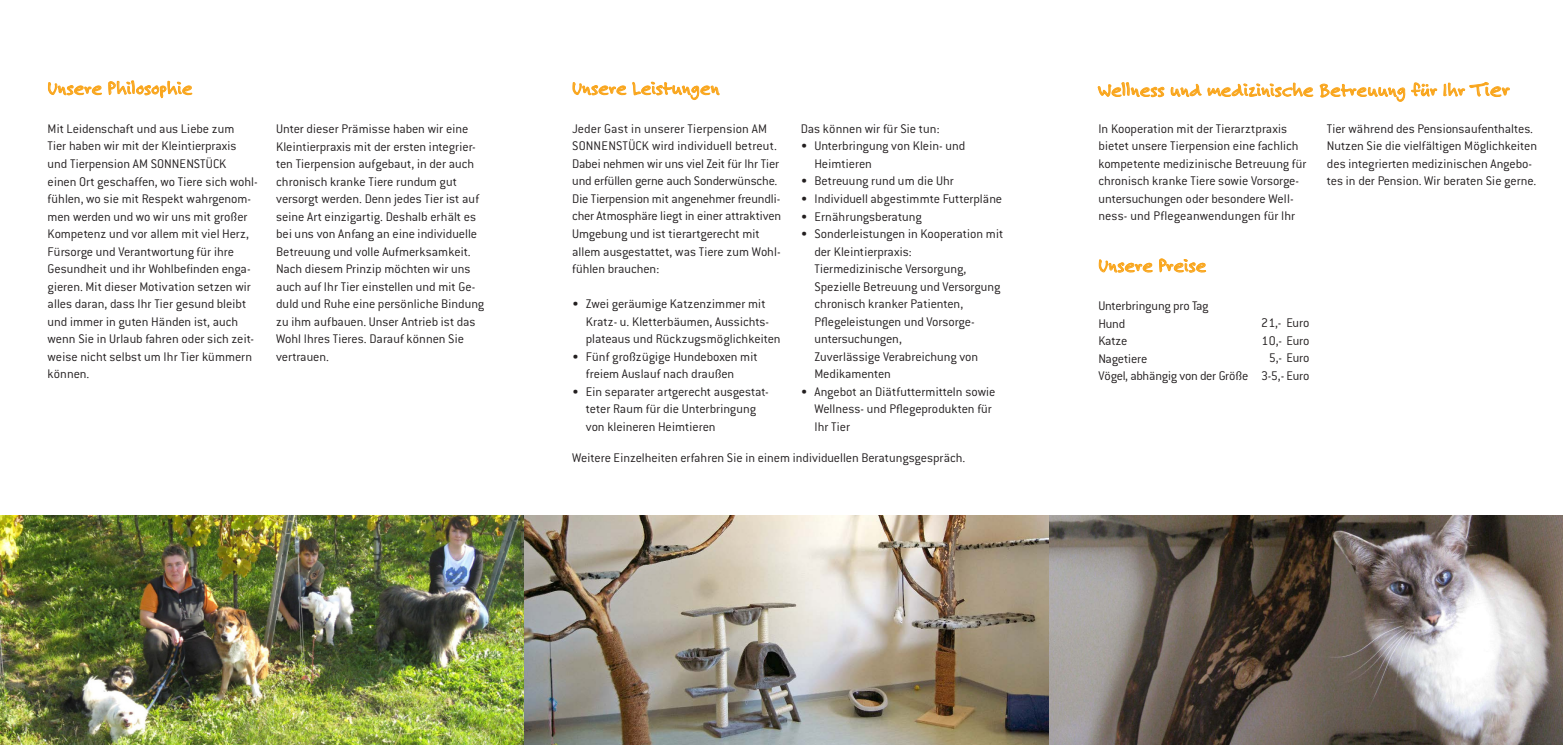
<style>
.page{position:relative;width:1563px;height:745px;background:#fff}
.page>*{position:absolute;margin:0;border:0;box-sizing:border-box;transform-origin:0 0}
.t1{font:20px "Felt Tip Roman";letter-spacing:.01em;color:#f9a51b}
.t2{font:300 13.75px/17.5px "Conduit ITC";color:#231f20}
.t3{font:300 13.75px/17.5px "Conduit ITC Std";letter-spacing:-.01em;color:#231f20;text-align:center}
.s1{font-size:22.5px}
</style>
<div class="page">
<svg style="left:1098px;top:82px;width:66px;height:16px"></svg>
<svg style="left:1170px;top:82px;width:143px;height:16px"></svg>
<svg style="left:1319px;top:82px;width:118px;height:20px"></svg>
<svg style="left:1443px;top:82px;width:67px;height:16px"></svg>
<svg style="left:1098px;top:259px;width:55px;height:14px"></svg>
<svg style="left:1159px;top:258px;width:47px;height:15px"></svg>
<svg style="left:48px;top:82px;width:54px;height:14px"></svg>
<svg style="left:108px;top:80px;width:85px;height:19px"></svg>
<img style="left:0;top:515px;width:1563px;height:229px">
<svg style="left:572px;top:81px;width:148px;height:19px"></svg>
<h1 class="t1" style="left:48px;top:75px;width:146px">Unsere Philosophie</h1>
<p class="t2" style="left:48px;top:121px;width:212px">Mit Leidenschaft und aus Liebe zum<br>Tier haben wir mit der Kleintierpraxis und Tierpension AM SONNENSTÜCK einen Ort geschaffen, wo Tiere sich wohl&shy;fühlen, wo sie mit Respekt wahrgenom&shy;men werden und wo wir uns mit großer Kompetenz und vor allem mit viel Herz, Fürsorge und Verantwortung für ihre Gesundheit und ihr Wohlbefinden enga&shy;gieren. Mit dieser Motivation setzen wir alles daran, dass Ihr Tier gesund bleibt und immer in guten Händen ist, auch wenn Sie in Urlaub fahren oder sich zeit&shy;weise nicht selbst um Ihr Tier kümmern können.</p>
<p class="t2" style="left:276px;top:121px;width:210px">Unter dieser Prämisse haben wir eine Kleintierpraxis mit der ersten integrier&shy;ten Tierpension aufgebaut, in der auch chronisch kranke Tiere rundum gut versorgt werden. Denn jedes Tier ist auf seine Art einzigartig. Deshalb erhält es bei uns von Anfang an eine individuelle Betreuung und volle Aufmerksamkeit.<br>Nach diesem Prinzip möchten wir uns auch auf Ihr Tier einstellen und mit Ge&shy;duld und Ruhe eine persönliche Bindung zu ihm aufbauen. Unser Antrieb ist das Wohl Ihres Tieres. Darauf können Sie vertrauen.</p>
<h1 class="t1" style="left:572px;top:75px;width:149px">Unsere Leistungen</h1>
<p class="t2" style="left:572px;top:121px;width:211px">Jeder Gast in unserer Tierpension AM SONNENSTÜCK wird individuell betreut.<br>Dabei nehmen wir uns viel Zeit für Ihr Tier und erfüllen gerne auch Sonderwünsche.<br>Die Tierpension mit angenehmer freundli&shy;cher Atmosphäre liegt in einer attraktiven Umgebung und ist tierartgerecht mit allem ausgestattet, was Tiere zum Wohl&shy;fühlen brauchen:</p>
<p class="t2" style="left:586px;top:296px;width:196px;text-indent:-14px">• Zwei geräumige Katzenzimmer mit<br>Kratz- u. Kletterbäumen, Aussichts&shy;plateaus und Rückzugsmöglichkeiten</p>
<p class="t2" style="left:586px;top:349px;width:173px;text-indent:-14px">• Fünf großzügige Hundeboxen mit freiem Auslauf nach draußen</p>
<p class="t2" style="left:586px;top:384px;width:184px;text-indent:-14px">• Ein separater artgerecht ausgestat&shy;teter Raum für die Unterbringung von kleineren Heimtieren</p>
<p class="t2" style="left:800px;top:121px;width:140px">Das können wir für Sie tun:</p>
<p class="t2" style="left:814px;top:139px;width:152px;text-indent:-14px">• Unterbringung von Klein- und<br>Heimtieren</p>
<p class="t2" style="left:800px;top:174px;width:155px">• Betreuung rund um die Uhr</p>
<p class="t2" style="left:800px;top:191px;width:203px">• Individuell abgestimmte Futterpläne</p>
<p class="t2" style="left:800px;top:209px;width:123px">• Ernährungsberatung</p>
<p class="t2" style="left:814px;top:226px;width:190px;text-indent:-14px">• Sonderleistungen in Kooperation mit der Kleintierpraxis:<br>Tiermedizinische Versorgung,<br>Spezielle Betreuung und Versorgung chronisch kranker Patienten,<br>Pflegeleistungen und Vorsorge&shy;untersuchungen,<br>Zuverlässige Verabreichung von<br>Medikamenten</p>
<p class="t2" style="left:814px;top:384px;width:183px;text-indent:-14px">• Angebot an Diätfuttermitteln sowie<br>Wellness- und Pflegeprodukten für<br>Ihr Tier</p>
<p class="t2" style="left:572px;top:450px;width:395px">Weitere Einzelheiten erfahren Sie in einem individuellen Beratungsgespräch.</p>
<h1 class="t1" style="left:1098px;top:77px;width:413px">Wellness und medizinische Betreuung für Ihr <span class="s1">Tier</span></h1>
<p class="t2" style="left:1098px;top:121px;width:210px">In Kooperation mit der Tierarztpraxis bietet unsere Tierpension eine fachlich kompetente medizinische Betreuung für chronisch kranke Tiere sowie Vorsorge&shy;untersuchungen oder besondere Well&shy;ness- und Pflegeanwendungen für Ihr</p>
<p class="t2" style="left:1327px;top:121px;width:212px">Tier während des Pensionsaufenthaltes.<br>Nutzen Sie die vielfältigen Möglichkeiten des integrierten medizinischen Angebo&shy;tes in der Pension. Wir beraten Sie gerne.</p>
<h1 class="t1" style="left:1098px;top:252px;width:109px">Unsere Preise</h1>
<p class="t2" style="left:1098px;top:298px;width:112px">Unterbringung pro Tag<br>Hund</p>
<p class="t2" style="left:1098px;top:333px;width:152px">Katze<br>Nagetiere<br>Vögel, abhängig von der Größe</p>
<p class="t3" style="left:1261px;top:314px;width:50px">21,- Euro<br>10,- Euro<br>5,- Euro<br>3-5,- Euro</p>
<p class="t2" style="left:1263px;top:316px;width:22px">18,-</p>
</div>
